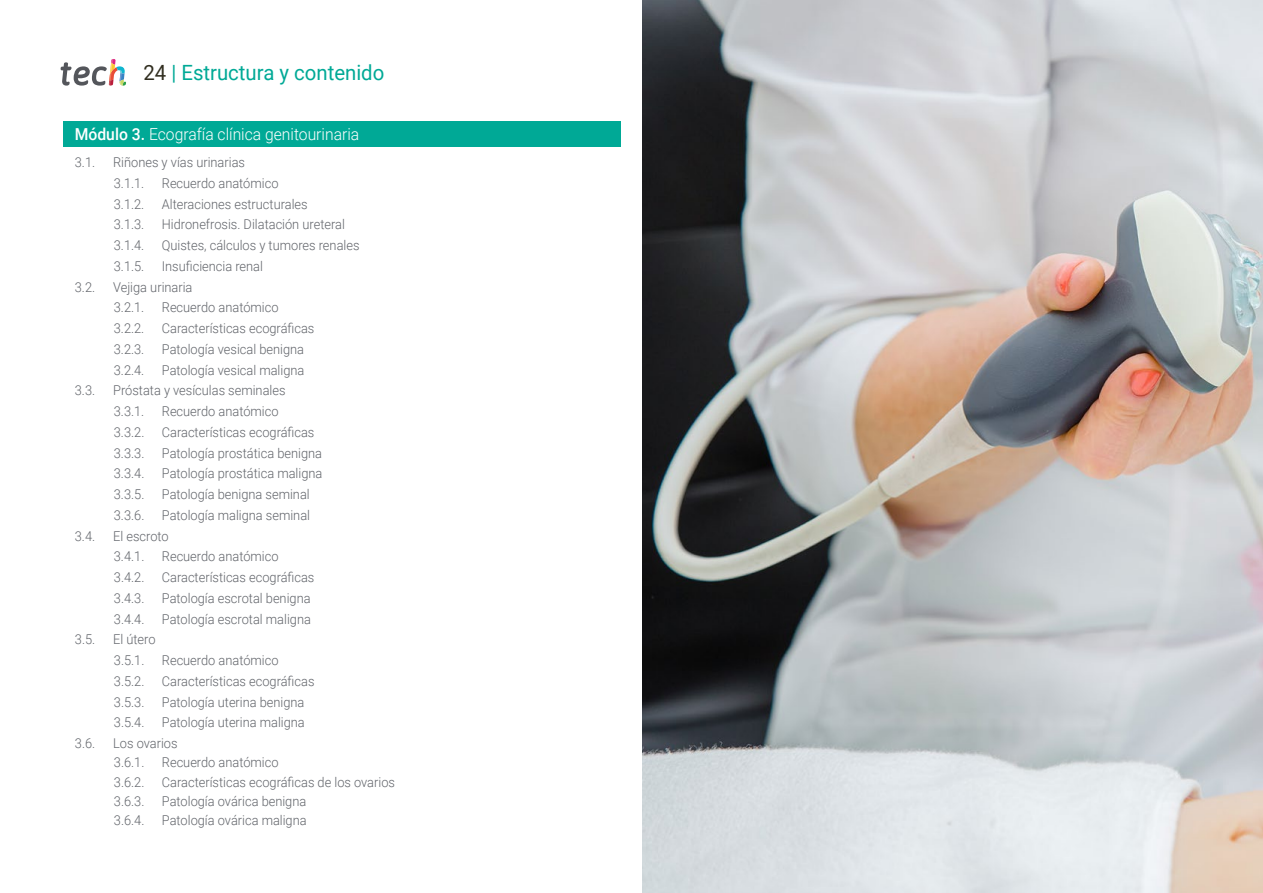
<style>
.page{position:relative;width:1263px;height:893px;background:#fff}
.page>*{position:absolute;margin:0;border:0;box-sizing:border-box;transform-origin:0 0}
.t1{font:21px "Roboto";color:#00a996}
.t2{font:300 16.5px "Roboto";color:#fff;scale:.95 1}
.t3{font:300 13.5px/20.7px "Roboto";color:#61646a;scale:.95 1}
.s1{color:#312e20}
.s2{font-weight:500}
</style>
<div class="page">
<img style="left:642px;top:0;width:621px;height:893px">
<svg style="left:61px;top:59px;width:65px;height:27px"></svg>
<div style="left:64px;top:121px;width:557px;height:25px;background:#00a996"></div>
<h1 class="t1" style="left:144px;top:57px;width:242px"><span class="s1">24</span> | Estructura y contenido</h1>
<p class="t2" style="left:75px;top:123px;width:301px"><span class="s2">Módulo 3.</span> Ecografía clínica genitourinaria</p>
<p class="t3" style="left:75px;top:151px;width:23px">3.1.</p>
<p class="t3" style="left:113px;top:151px;width:140px">Riñones y vías urinarias<br>3.1.1.</p>
<p class="t3" style="left:162px;top:172px;width:124px">Recuerdo anatómico</p>
<p class="t3" style="left:114px;top:193px;width:34px">3.1.2.</p>
<p class="t3" style="left:162px;top:193px;width:155px">Alteraciones estructurales</p>
<p class="t3" style="left:114px;top:214px;width:34px">3.1.3.</p>
<p class="t3" style="left:162px;top:214px;width:194px">Hidronefrosis. Dilatación ureteral</p>
<p class="t3" style="left:114px;top:234px;width:34px">3.1.4.</p>
<p class="t3" style="left:162px;top:234px;width:210px">Quistes, cálculos y tumores renales</p>
<p class="t3" style="left:114px;top:255px;width:34px">3.1.5.</p>
<p class="t3" style="left:162px;top:255px;width:108px">Insuficiencia renal</p>
<p class="t3" style="left:75px;top:276px;width:23px">3.2.</p>
<p class="t3" style="left:113px;top:276px;width:85px">Vejiga urinaria<br>3.2.1.</p>
<p class="t3" style="left:162px;top:297px;width:124px">Recuerdo anatómico</p>
<p class="t3" style="left:114px;top:317px;width:34px">3.2.2.</p>
<p class="t3" style="left:162px;top:317px;width:162px">Características ecográficas</p>
<p class="t3" style="left:114px;top:338px;width:34px">3.2.3.</p>
<p class="t3" style="left:162px;top:338px;width:151px">Patología vesical benigna</p>
<p class="t3" style="left:114px;top:359px;width:34px">3.2.4.</p>
<p class="t3" style="left:162px;top:359px;width:151px">Patología vesical maligna</p>
<p class="t3" style="left:75px;top:380px;width:23px">3.3.</p>
<p class="t3" style="left:113px;top:380px;width:183px">Próstata y vesículas seminales<br>3.3.1.</p>
<p class="t3" style="left:162px;top:400px;width:124px">Recuerdo anatómico</p>
<p class="t3" style="left:114px;top:421px;width:34px">3.3.2.</p>
<p class="t3" style="left:162px;top:421px;width:162px">Características ecográficas</p>
<p class="t3" style="left:114px;top:442px;width:34px">3.3.3.</p>
<p class="t3" style="left:162px;top:442px;width:170px">Patología prostática benigna</p>
<p class="t3" style="left:114px;top:463px;width:34px">3.3.4.</p>
<p class="t3" style="left:162px;top:463px;width:170px">Patología prostática maligna</p>
<p class="t3" style="left:114px;top:483px;width:34px">3.3.5.</p>
<p class="t3" style="left:162px;top:483px;width:157px">Patología benigna seminal</p>
<p class="t3" style="left:114px;top:504px;width:34px">3.3.6.</p>
<p class="t3" style="left:162px;top:504px;width:157px">Patología maligna seminal</p>
<p class="t3" style="left:75px;top:525px;width:23px">3.4.</p>
<p class="t3" style="left:113px;top:525px;width:60px">El escroto<br>3.4.1.</p>
<p class="t3" style="left:162px;top:546px;width:124px">Recuerdo anatómico</p>
<p class="t3" style="left:114px;top:566px;width:34px">3.4.2.</p>
<p class="t3" style="left:162px;top:566px;width:162px">Características ecográficas</p>
<p class="t3" style="left:114px;top:587px;width:34px">3.4.3.</p>
<p class="t3" style="left:162px;top:587px;width:158px">Patología escrotal benigna</p>
<p class="t3" style="left:114px;top:608px;width:34px">3.4.4.</p>
<p class="t3" style="left:162px;top:608px;width:158px">Patología escrotal maligna</p>
<p class="t3" style="left:75px;top:629px;width:23px">3.5.</p>
<p class="t3" style="left:113px;top:629px;width:46px">El útero<br>3.5.1.</p>
<p class="t3" style="left:162px;top:649px;width:124px">Recuerdo anatómico</p>
<p class="t3" style="left:114px;top:670px;width:34px">3.5.2.</p>
<p class="t3" style="left:162px;top:670px;width:162px">Características ecográficas</p>
<p class="t3" style="left:114px;top:691px;width:34px">3.5.3.</p>
<p class="t3" style="left:162px;top:691px;width:152px">Patología uterina benigna</p>
<p class="t3" style="left:114px;top:712px;width:34px">3.5.4.</p>
<p class="t3" style="left:162px;top:712px;width:152px">Patología uterina maligna</p>
<p class="t3" style="left:75px;top:732px;width:23px">3.6.</p>
<p class="t3" style="left:113px;top:733px;width:69px;line-height:19.2px">Los ovarios<br>3.6.1.</p>
<p class="t3" style="left:162px;top:752px;width:124px">Recuerdo anatómico</p>
<p class="t3" style="left:114px;top:771px;width:34px">3.6.2.</p>
<p class="t3" style="left:162px;top:771px;width:247px">Características ecográficas de los ovarios</p>
<p class="t3" style="left:114px;top:790px;width:34px">3.6.3.</p>
<p class="t3" style="left:162px;top:790px;width:153px">Patología ovárica benigna</p>
<p class="t3" style="left:114px;top:809px;width:34px">3.6.4.</p>
<p class="t3" style="left:162px;top:809px;width:154px">Patología ovárica maligna</p>
</div>
